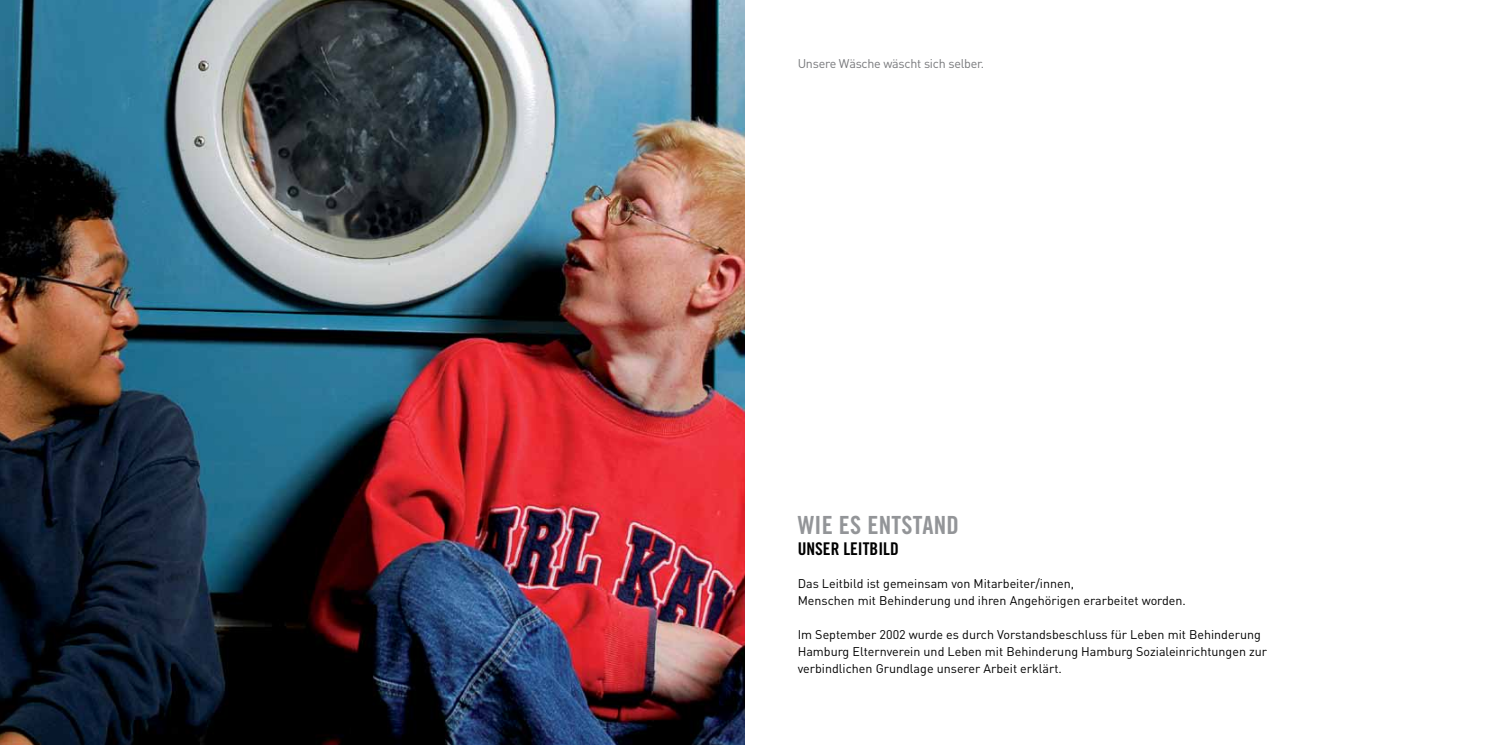
<style>
.page{position:relative;width:1489px;height:745px;background:#fff}
.page>*{position:absolute;margin:0;border:0;box-sizing:border-box;transform-origin:0 0}
.t1{font:25px "Trade Gothic Bold Cond Twenty";letter-spacing:.01em;color:#939598}
.t2{font:17.5px "Trade Gothic Bold Cond Twenty";color:#000}
.t3{font:12.5px/16.9px "DIN";color:#000}
.t4{font:12.5px "DIN";letter-spacing:-.02em;color:#77787b}
</style>
<div class="page">
<img style="left:0;top:0;width:744px;height:744px">
<p class="t4" style="left:797px;top:56px;width:188px">Unsere Wäsche wäscht sich selber.</p>
<h1 class="t1" style="left:797px;top:509px;width:163px">WIE ES ENTSTAND</h1>
<h2 class="t2" style="left:797px;top:537px;width:103px">UNSER LEITBILD</h2>
<p class="t3" style="left:797px;top:574px;width:390px">Das Leitbild ist gemeinsam von Mitarbeiter/innen,<br>Menschen mit Behinderung und ihren Angehörigen erarbeitet worden.</p>
<p class="t3" style="left:797px;top:625px;width:471px">Im September 2002 wurde es durch Vorstandsbeschluss für Leben mit Behinderung<br>Hamburg Elternverein und Leben mit Behinderung Hamburg Sozialeinrichtungen zur verbindlichen Grundlage unserer Arbeit erklärt.</p>
</div>
